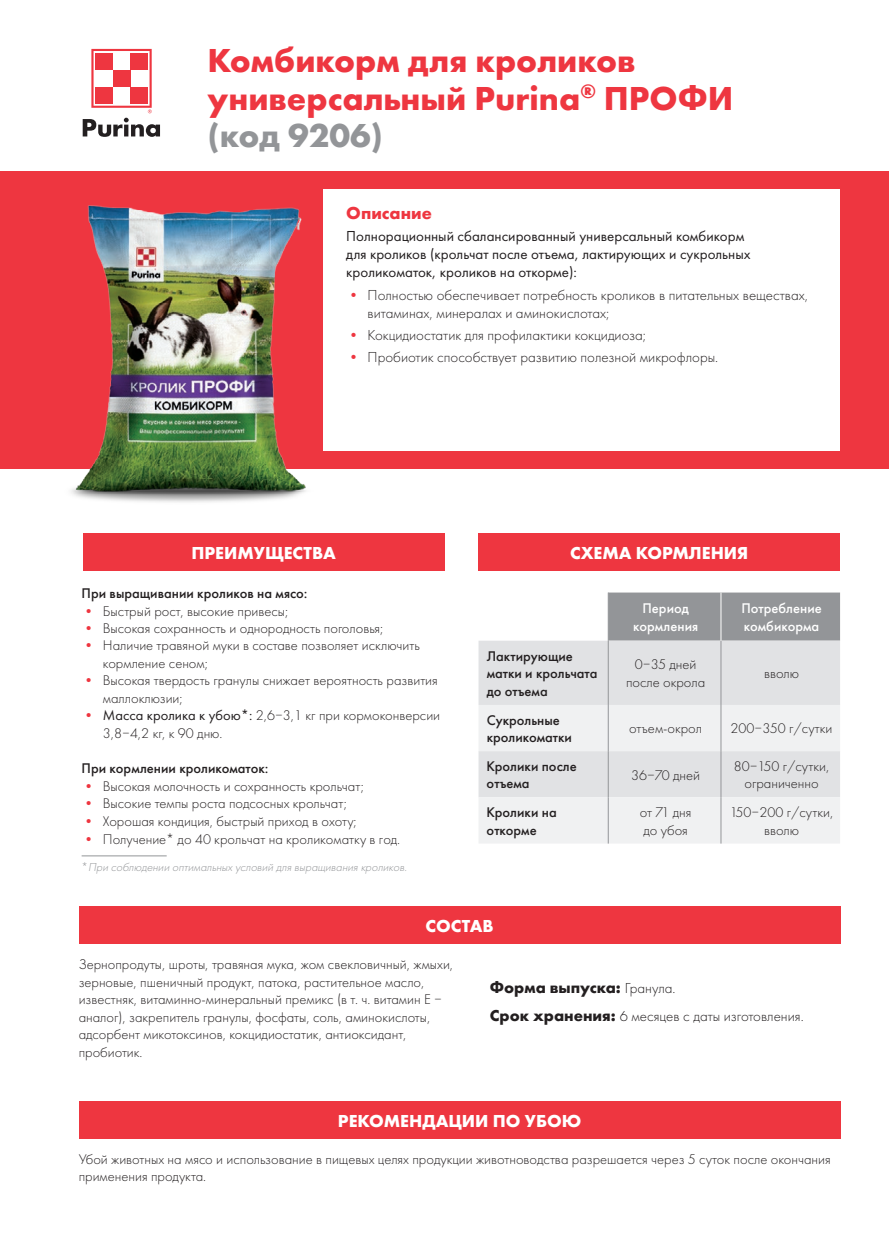
<style>
.page{position:relative;width:889px;height:1259px;background:#fff}
.page>*{position:absolute;margin:0;border:0;box-sizing:border-box;transform-origin:0 0}
.t1{font:700 34.5px/37.5px "Futura PT";color:#ee3640}
.t2{font:700 18px "Futura PT";color:#fff}
.t3{font:700 18px "Futura PT";color:#ee3640}
.t4{font:700 16.5px "Futura PT";color:#231f20}
.t5{font:300 15px/18px "Futura PT";color:#231f20}
.t6{font:15px/18px "Futura PT";color:#231f20}
.t7{font:300 14.55px/17.4px "Futura PT";color:#231f20}
.t8{font:500 14.55px/17.4px "Futura PT";color:#231f20}
.t9{font:500 14.55px/18px "Futura PT";color:#fff;text-align:center}
.t10{font:italic 300 12px "Futura PT";color:#939598}
.s1{color:#939598}
.s2{color:#ee3640}
.s3{font-weight:400}
.s4{font-style:normal}
.s5{font-weight:300;font-size:15px}
.s6{font-weight:700;font-size:16.5px}
</style>
<div class="page">
<div style="left:0;top:171px;width:889px;height:298px;background:#ee3640"></div>
<div style="left:609px;top:592px;width:231px;height:48px;background:#939598"></div>
<div style="left:478px;top:640px;width:362px;height:65px;background:#e1e2e4"></div>
<svg style="left:478px;top:705px;width:362px;height:138px;fill:#f0f1f2"></svg>
<hr style="left:608px;top:592px;width:1px;height:48px;background:#939598">
<hr style="left:608px;top:640px;width:1px;height:65px;background:#939598">
<hr style="left:608px;top:705px;width:1px;height:46px;background:#939598">
<hr style="left:608px;top:751px;width:1px;height:46px;background:#939598">
<hr style="left:608px;top:797px;width:1px;height:46px;background:#939598">
<hr style="left:720px;top:640px;width:1px;height:65px;background:#939598">
<hr style="left:720px;top:705px;width:1px;height:46px;background:#939598">
<hr style="left:720px;top:751px;width:1px;height:46px;background:#939598">
<hr style="left:720px;top:797px;width:1px;height:46px;background:#939598">
<hr style="left:720px;top:592px;width:1px;height:48px;background:#fff">
<div style="left:323px;top:189px;width:517px;height:262px;background:#fff"></div>
<svg style="left:83px;top:49px;width:77px;height:88px"></svg>
<div style="left:83px;top:533px;width:361px;height:38px;background:#ee3640"></div>
<div style="left:478px;top:533px;width:362px;height:38px;background:#ee3640"></div>
<div style="left:79px;top:906px;width:761px;height:38px;background:#ee3640"></div>
<div style="left:79px;top:1101px;width:761px;height:37px;background:#ee3640"></div>
<hr style="left:82px;top:855px;width:85px;height:1px;background:#939598">
<img style="left:71px;top:205px;width:235px;height:297px">
<h1 class="t1" style="left:207px;top:41px;width:527px">Комбикорм для кроликов универсальный Purina<sup>®</sup> ПРОФИ <span class="s1">(код 9206)</span></h1>
<p class="t3" style="left:346px;top:201px;width:87px">Описание</p>
<p class="t6" style="left:346px;top:227px;width:406px">Полнорационный сбалансированный универсальный комбикорм для кроликов (крольчат после отъема, лактирующих и сукрольных кроликоматок, кроликов на откорме):</p>
<p class="t5" style="left:367px;top:286px;width:442px;text-indent:-21px"><span class="s2">•</span> Полностью обеспечивает потребность кроликов в питательных веществах, витаминах, минералах и аминокислотах;</p>
<p class="t5" style="left:346px;top:326px;width:301px"><span class="s2">•</span> Кокцидиостатик для профилактики кокцидиоза;</p>
<p class="t5" style="left:346px;top:348px;width:373px"><span class="s2">•</span> Пробиотик способствует развитию полезной микрофлоры.</p>
<p class="t2" style="left:191px;top:541px;width:146px">ПРЕИМУЩЕСТВА</p>
<p class="t2" style="left:570px;top:541px;width:180px">СХЕМА КОРМЛЕНИЯ</p>
<p class="t8" style="left:82px;top:584px;width:227px">При выращивании кроликов на мясо:</p>
<p class="t7" style="left:82px;top:602px;width:208px"><span class="s2">•</span> Быстрый рост, высокие привесы;</p>
<p class="t7" style="left:82px;top:619px;width:303px"><span class="s2">•</span> Высокая сохранность и однородность поголовья;</p>
<p class="t7" style="left:103px;top:637px;width:319px;text-indent:-21px"><span class="s2">•</span> Наличие травяной муки в составе позволяет исключить кормление сеном;</p>
<p class="t7" style="left:103px;top:672px;width:336px;text-indent:-21px"><span class="s2">•</span> Высокая твердость гранулы снижает вероятность развития маллоклюзии;</p>
<p class="t7" style="left:103px;top:707px;width:339px;text-indent:-21px"><span class="s2">•</span> <span class="s3">Масса кролика к убою*:</span> 2,6–3,1 кг при кормоконверсии<br>3,8–4,2 кг, к 90 дню.</p>
<p class="t8" style="left:82px;top:759px;width:188px">При кормлении кроликоматок:</p>
<p class="t7" style="left:82px;top:777px;width:284px"><span class="s2">•</span> Высокая молочность и сохранность крольчат;</p>
<p class="t7" style="left:82px;top:794px;width:267px"><span class="s2">•</span> Высокие темпы роста подсосных крольчат;</p>
<p class="t7" style="left:82px;top:812px;width:277px"><span class="s2">•</span> Хорошая кондиция, быстрый приход в охоту;</p>
<p class="t7" style="left:82px;top:830px;width:320px"><span class="s2">•</span> Получение* до 40 крольчат на кроликоматку в год.</p>
<p class="t10" style="left:82px;top:860px;width:329px"><span class="s4">*</span> При соблюдении оптимальных условий для выращивания кроликов.</p>
<p class="t9" style="left:633px;top:598px;width:66px">Период кормления</p>
<p class="t9" style="left:741px;top:598px;width:82px;text-align:left">Потребление комбикорма</p>
<p class="t8" style="left:486px;top:647px;width:112px">Лактирующие матки и крольчата до отъема</p>
<p class="t7" style="left:626px;top:656px;width:81px;text-align:center">0–35 дней после окрола</p>
<p class="t7" style="left:764px;top:664px;width:37px">вволю</p>
<p class="t8" style="left:486px;top:711px;width:87px">Сукрольные кроликоматки</p>
<p class="t7" style="left:629px;top:720px;width:74px">отъем-окрол</p>
<p class="t7" style="left:730px;top:720px;width:103px">200–350 г/сутки</p>
<p class="t8" style="left:486px;top:757px;width:92px">Кролики после отъема</p>
<p class="t7" style="left:631px;top:766px;width:70px">36–70 дней</p>
<p class="t7" style="left:734px;top:757px;width:97px;text-align:center">80–150 г/сутки, ограниченно</p>
<p class="t8" style="left:486px;top:803px;width:72px">Кролики на откорме</p>
<p class="t7" style="left:640px;top:803px;width:53px">от 71 дня до убоя</p>
<p class="t7" style="left:730px;top:803px;width:105px;text-align:center">150–200 г/сутки, вволю</p>
<p class="t2" style="left:425px;top:914px;width:70px">СОСТАВ</p>
<p class="t7" style="left:79px;top:956px;width:376px">Зернопродуты, шроты, травяная мука, жом свекловичный, жмыхи, зерновые, пшеничный продукт, патока, растительное масло, известняк, витаминно-минеральный премикс (в т. ч. витамин Е – аналог), закрепитель гранулы, фосфаты, соль, аминокислоты, адсорбент микотоксинов, кокцидиостатик, антиоксидант, пробиотик.</p>
<p class="t4" style="left:490px;top:976px;width:187px">Форма выпуска: <span class="s5">Гранула.</span></p>
<p class="t5" style="left:490px;top:1007px;width:315px"><span class="s6">Срок хранения:</span> 6 месяцев с даты изготовления.</p>
<p class="t2" style="left:338px;top:1109px;width:245px">РЕКОМЕНДАЦИИ ПО УБОЮ</p>
<p class="t7" style="left:79px;top:1150px;width:753px">Убой животных на мясо и использование в пищевых целях продукции животноводства разрешается через 5 суток после окончания применения продукта.</p>
</div>
